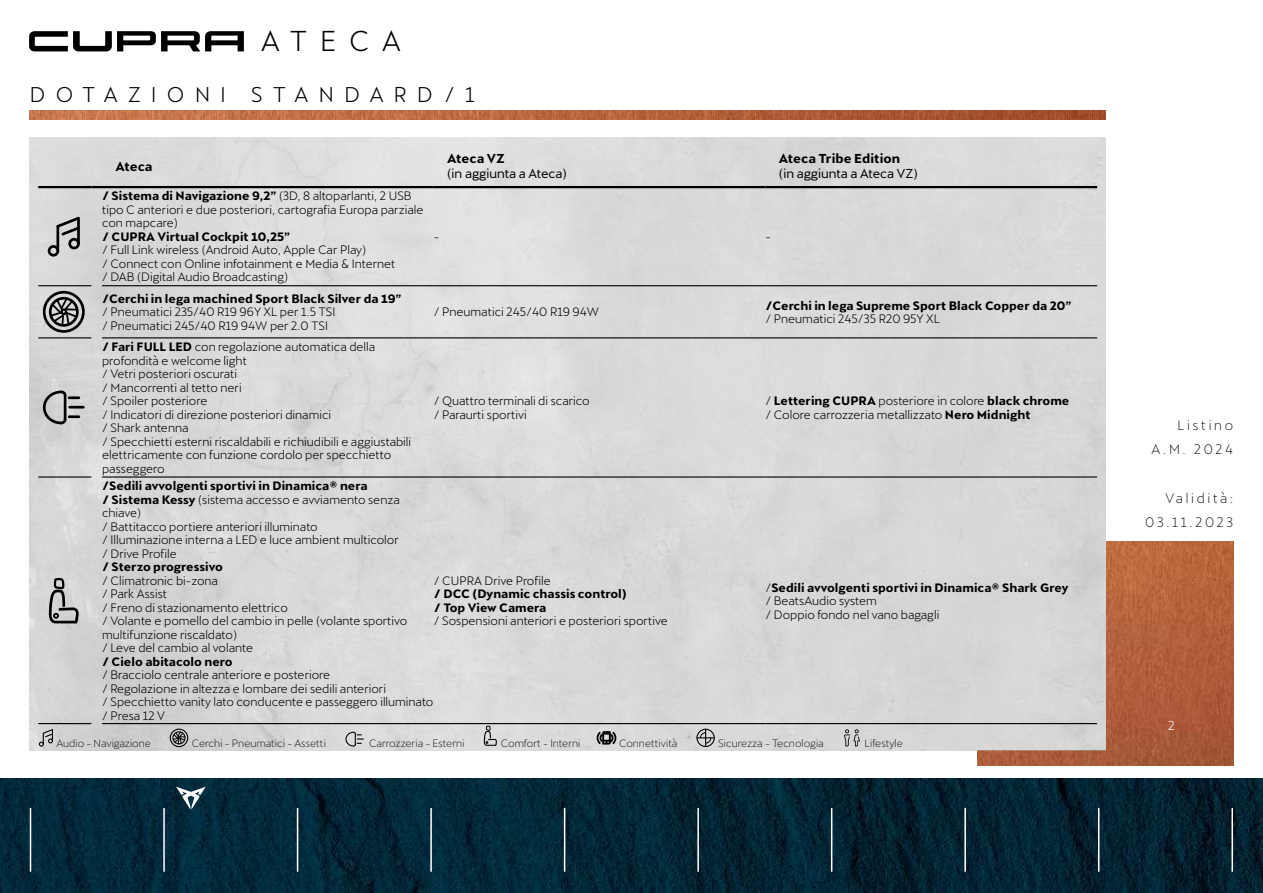
<style>
.page{position:relative;width:1263px;height:893px;background:#fff}
.page>*{position:absolute;margin:0;border:0;box-sizing:border-box;transform-origin:0 0}
.t1{font:28.35px "Cupra";letter-spacing:.45em;color:#000}
.t2{font:21px "Cupra";letter-spacing:.5em;color:#000}
.t3{font:300 13.5px/24px "Cupra";letter-spacing:.2em;color:#000;text-align:right}
.t4{font:12.75px "Cupra";color:#000}
.t5{font:700 12.75px "Cupra";color:#000}
.t6{font:12.75px "Cupra";color:#fff}
.t7{font:12px/13.5px "Cupra";color:#000}
.t8{font:700 12px/13.5px "Cupra";color:#000}
.t9{font:300 10.5px "Cupra";color:#000}
.s1{font-weight:700}
</style>
<div class="page">
<img style="left:977px;top:542px;width:256px;height:223px">
<img style="left:30px;top:111px;width:1076px;height:8px">
<img style="left:30px;top:138px;width:1076px;height:612px">
<img style="left:0;top:778px;width:1263px;height:115px">
<hr style="left:30px;top:808px;width:1px;height:64px;background:#fff">
<hr style="left:163px;top:808px;width:2px;height:64px;background:#fff">
<hr style="left:297px;top:808px;width:1px;height:64px;background:#fff">
<hr style="left:430px;top:808px;width:2px;height:64px;background:#fff">
<hr style="left:564px;top:808px;width:1px;height:64px;background:#fff">
<hr style="left:697px;top:808px;width:2px;height:64px;background:#fff">
<hr style="left:831px;top:808px;width:1px;height:64px;background:#fff">
<hr style="left:964px;top:808px;width:2px;height:64px;background:#fff">
<hr style="left:1098px;top:808px;width:1px;height:64px;background:#fff">
<hr style="left:1231px;top:808px;width:2px;height:64px;background:#fff">
<svg style="left:176px;top:787px;width:30px;height:22px"></svg>
<svg style="left:29px;top:31px;width:215px;height:20px"></svg>
<svg style="left:39px;top:728px;width:15px;height:19px"></svg>
<svg style="left:345px;top:731px;width:18px;height:16px"></svg>
<div style="left:170px;top:729px;width:18px;height:18px;border:1px solid #000;border-radius:50%"></div>
<svg style="left:172px;top:731px;width:14px;height:13px"></svg>
<svg style="left:483px;top:726px;width:15px;height:20px"></svg>
<svg style="left:597px;top:731px;width:19px;height:13px"></svg>
<div style="left:696px;top:729px;width:19px;height:18px;border:1px solid #000;border-radius:50%"></div>
<svg style="left:697px;top:729px;width:17px;height:17px"></svg>
<svg style="left:844px;top:729px;width:16px;height:17px"></svg>
<hr style="left:38px;top:186px;width:53px;height:2px;background:#000">
<svg style="left:91px;top:186px;width:11px;height:2px"></svg>
<hr style="left:102px;top:186px;width:332px;height:2px;background:#000">
<hr style="left:434px;top:186px;width:331px;height:2px;background:#000">
<hr style="left:765px;top:186px;width:332px;height:2px;background:#000">
<hr style="left:38px;top:285px;width:53px;height:1px;background:#000">
<hr style="left:102px;top:285px;width:332px;height:1px;background:#000">
<hr style="left:434px;top:285px;width:331px;height:1px;background:#000">
<hr style="left:765px;top:285px;width:332px;height:1px;background:#000">
<hr style="left:38px;top:337px;width:53px;height:1px;background:#000">
<hr style="left:102px;top:337px;width:332px;height:1px;background:#000">
<hr style="left:434px;top:337px;width:331px;height:1px;background:#000">
<hr style="left:765px;top:337px;width:332px;height:1px;background:#000">
<hr style="left:38px;top:476px;width:53px;height:2px;background:#000">
<hr style="left:102px;top:476px;width:332px;height:2px;background:#000">
<hr style="left:434px;top:476px;width:331px;height:2px;background:#000">
<hr style="left:765px;top:476px;width:332px;height:2px;background:#000">
<hr style="left:38px;top:723px;width:53px;height:1px;background:#000">
<hr style="left:102px;top:723px;width:332px;height:1px;background:#000">
<hr style="left:434px;top:723px;width:331px;height:1px;background:#000">
<hr style="left:765px;top:723px;width:332px;height:1px;background:#000">
<hr style="left:56px;top:226px;width:3px;height:25px;background:#000">
<hr style="left:77px;top:219px;width:3px;height:24px;background:#000">
<svg style="left:54px;top:215px;width:28px;height:23px"></svg>
<div style="left:48px;top:245px;width:11px;height:12px;border:3px solid #000;border-radius:50%"></div>
<div style="left:68px;top:238px;width:12px;height:11px;border:3px solid #000;border-radius:50%"></div>
<div style="left:43px;top:291px;width:42px;height:42px;border:3px solid #000;border-radius:50%"></div>
<svg style="left:49px;top:296px;width:30px;height:31px"></svg>
<svg style="left:42px;top:389px;width:41px;height:37px;background:#a3a3a3"></svg>
<svg style="left:47px;top:577px;width:34px;height:48px;background:#a3a3a3"></svg>
<h1 class="t1" style="left:261px;top:16px;width:141px">ATECA</h1>
<h2 class="t2" style="left:30px;top:76px;width:446px">DOTAZIONI STANDARD/1</h2>
<p class="t5" style="left:116px;top:159px;width:39px">Ateca</p>
<p class="t7" style="left:102px;top:187px;width:323px"><span class="s1">/ Sistema di Navigazione 9,2”</span> (3D, 8 altoparlanti, 2 USB tipo C anteriori e due posteriori, cartografia Europa parziale con mapcare)</p>
<p class="t8" style="left:102px;top:230px;width:190px">/ CUPRA Virtual Cockpit 10,25”</p>
<p class="t7" style="left:102px;top:241px;width:295px">/ Full Link wireless (Android Auto, Apple Car Play)<br>/ Connect con Online infotainment e Media &amp; Internet / DAB (Digital Audio Broadcasting)</p>
<p class="t5" style="left:447px;top:151px;width:59px">Ateca VZ</p>
<p class="t4" style="left:447px;top:162px;width:121px">(in aggiunta a Ateca)</p>
<p class="t5" style="left:779px;top:151px;width:123px">Ateca Tribe Edition</p>
<p class="t4" style="left:779px;top:162px;width:140px">(in aggiunta a Ateca VZ)</p>
<p class="t7" style="left:434px;top:228px;width:7px">-</p>
<p class="t7" style="left:765px;top:228px;width:7px">-</p>
<p class="t8" style="left:102px;top:292px;width:301px">/Cerchi in lega machined Sport Black Silver da 19”</p>
<p class="t7" style="left:102px;top:303px;width:235px">/ Pneumatici 235/40 R19 96Y XL per 1.5 TSI / Pneumatici 245/40 R19 94W per 2.0 TSI</p>
<p class="t7" style="left:434px;top:303px;width:167px">/ Pneumatici 245/40 R19 94W</p>
<p class="t8" style="left:765px;top:299px;width:307px">/Cerchi in lega Supreme Sport Black Copper da 20”</p>
<p class="t7" style="left:765px;top:310px;width:176px">/ Pneumatici 245/35 R20 95Y XL</p>
<p class="t7" style="left:102px;top:338px;width:311px"><span class="s1">/ Fari FULL LED</span> con regolazione automatica della profondità e welcome light<br>/ Vetri posteriori oscurati<br>/ Mancorrenti al tetto neri<br>/ Spoiler posteriore<br>/ Indicatori di direzione posteriori dinamici<br>/ Shark antenna<br>/ Specchietti esterni riscaldabili e richiudibili e aggiustabili elettricamente con funzione cordolo per specchietto passeggero</p>
<p class="t7" style="left:434px;top:392px;width:158px">/ Quattro terminali di scarico / Paraurti sportivi</p>
<p class="t7" style="left:765px;top:392px;width:305px">/ <span class="s1">Lettering CUPRA</span> posteriore in colore <span class="s1">black chrome </span>/ Colore carrozzeria metallizzato <span class="s1">Nero Midnight</span></p>
<p class="t7" style="left:102px;top:477px;width:299px"><span class="s1">/Sedili avvolgenti sportivi in Dinamica® nera<br>/ Sistema Kessy</span> (sistema accesso e avviamento senza chiave)<br>/ Battitacco portiere anteriori illuminato<br>/ Illuminazione interna a LED e luce ambient multicolor / Drive Profile</p>
<p class="t8" style="left:102px;top:560px;width:122px">/ Sterzo progressivo</p>
<p class="t7" style="left:102px;top:572px;width:307px">/ Climatronic bi-zona<br>/ Park Assist<br>/ Freno di stazionamento elettrico<br>/ Volante e pomello del cambio in pelle (volante sportivo multifunzione riscaldato)<br>/ Leve del cambio al volante</p>
<p class="t8" style="left:102px;top:655px;width:132px">/ Cielo abitacolo nero</p>
<p class="t7" style="left:102px;top:666px;width:333px">/ Bracciolo centrale anteriore e posteriore<br>/ Regolazione in altezza e lombare dei sedili anteriori<br>/ Specchietto vanity lato conducente e passeggero illuminato / Presa 12 V</p>
<p class="t7" style="left:434px;top:572px;width:119px">/ CUPRA Drive Profile</p>
<p class="t8" style="left:434px;top:587px;width:195px">/ DCC (Dynamic chassis control) / Top View Camera</p>
<p class="t7" style="left:434px;top:612px;width:235px">/ Sospensioni anteriori e posteriori sportive</p>
<p class="t7" style="left:765px;top:579px;width:304px">/<span class="s1">Sedili avvolgenti sportivi in Dinamica® Shark Grey </span>/ BeatsAudio system<br>/ Doppio fondo nel vano bagagli</p>
<p class="t9" style="left:56px;top:734px;width:96px">Audio - Navigazione</p>
<p class="t9" style="left:192px;top:734px;width:136px">Cerchi - Pneumatici - Assetti</p>
<p class="t9" style="left:369px;top:734px;width:97px">Carrozzeria - Esterni</p>
<p class="t9" style="left:501px;top:734px;width:81px">Comfort - Interni</p>
<p class="t9" style="left:619px;top:734px;width:60px">Connettività</p>
<p class="t9" style="left:718px;top:734px;width:107px">Sicurezza - Tecnologia</p>
<p class="t9" style="left:865px;top:734px;width:40px">Lifestyle</p>
<p class="t3" style="left:1151px;top:411px;width:83px">Listino<br>A.M. 2024</p>
<p class="t3" style="left:1145px;top:484px;width:90px">Validità:<br>03.11.2023</p>
<p class="t6" style="left:1168px;top:714px;width:8px">2</p>
</div>
